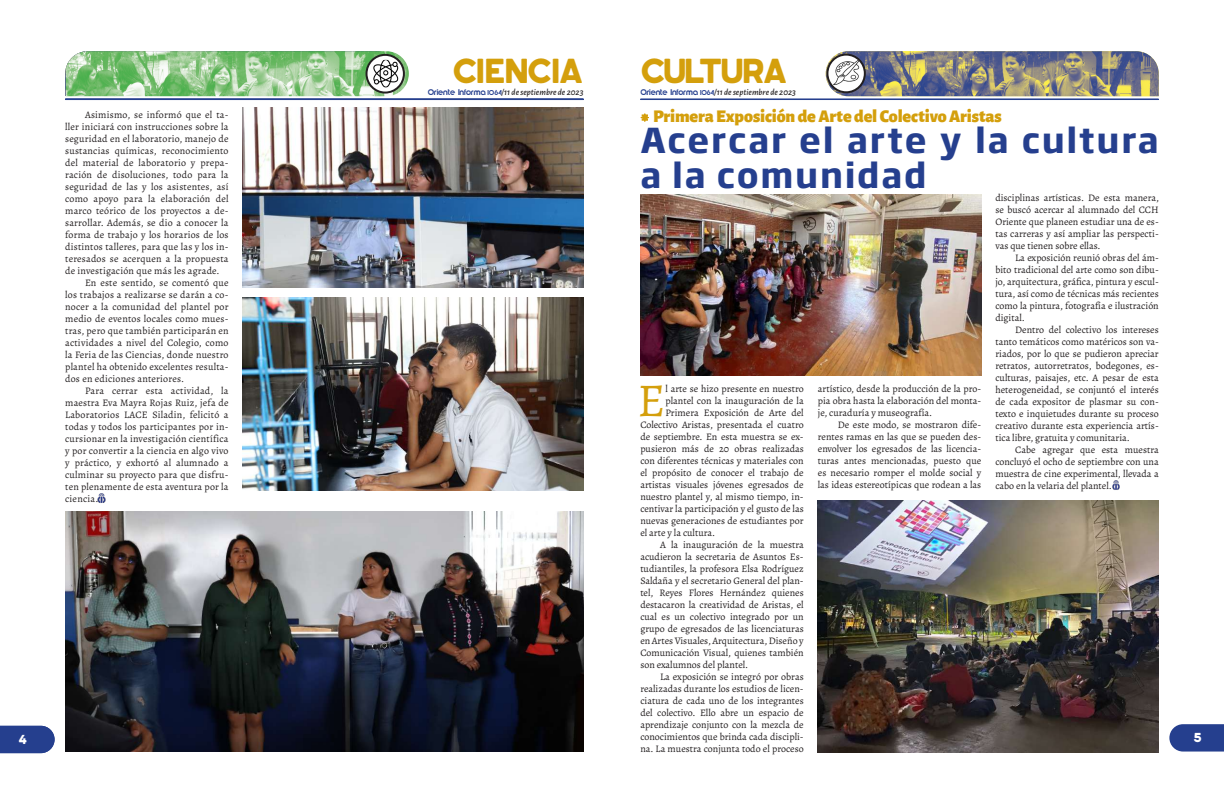
<style>
.page{position:relative;width:1224px;height:792px;background:#fff}
.page>*{position:absolute;margin:0;border:0;box-sizing:border-box;transform-origin:0 0}
.t1{font:47.2px "Alegreya";color:#d49f0c}
.t2{font:36px "Geovano Sans";letter-spacing:-.04em;color:#d49f0c}
.t3{font:36px "Geovano Sans";letter-spacing:-.06em;color:#d49f0c}
.t4{font:700 34px/35px "Soho Gothic Pro";letter-spacing:.05em;color:#253f8e}
.t5{font:900 18px "Alegreya Sans";letter-spacing:-.01em;color:#d49f0c}
.t6{font:700 13px "Armavir 01";color:#fff}
.t7{font:10px/12px "Alegreya";color:#231f20;text-align:justify}
.t8{font:10px "Alegreya";letter-spacing:.02em;color:#231f20}
.t9{font:italic 500 9px "Alegreya Sans";color:#231f20}
.t10{font:7px "Brandish";letter-spacing:-.03em;color:#253f8e}
.s1{font-family:"Brandish";font-weight:400;font-style:normal;font-size:6px;color:#253f8e}
</style>
<div class="page">
<svg style="left:1169px;top:724px;width:55px;height:28px;background:#374e97"></svg>
<svg style="left:640px;top:71px;width:519px;height:29px"></svg>
<img style="left:826px;top:51px;width:333px;height:45px">
<img style="left:829px;top:56px;width:35px;height:35px">
<div style="left:826px;top:54px;width:40px;height:39px;border:2px solid #231f20;border-radius:50%"></div>
<svg style="left:0;top:726px;width:55px;height:27px"></svg>
<svg style="left:65px;top:68px;width:519px;height:32px"></svg>
<img style="left:66px;top:51px;width:343px;height:45px">
<svg style="left:367px;top:55px;width:37px;height:38px"></svg>
<img style="left:367px;top:60px;width:37px;height:28px">
<div style="left:366px;top:54px;width:39px;height:40px;border:2px solid #231f20;border-radius:50%"></div>
<svg style="left:98px;top:493px;width:7px;height:10px"></svg>
<img style="left:243px;top:297px;width:341px;height:193px">
<img style="left:243px;top:108px;width:341px;height:179px">
<img style="left:65px;top:511px;width:519px;height:241px">
<img style="left:640px;top:194px;width:341px;height:181px">
<img style="left:818px;top:500px;width:341px;height:252px">
<svg style="left:640px;top:113px;width:9px;height:9px"></svg>
<svg style="left:1112px;top:480px;width:7px;height:10px"></svg>
<h2 class="t3" style="left:640px;top:50px;width:149px">CULTURA</h2>
<p class="t9" style="left:700px;top:86px;width:97px"><span class="s1">1064</span>/11 de septiembre de 2023</p>
<h2 class="t2" style="left:452px;top:50px;width:133px">CIENCIA</h2>
<p class="t9" style="left:488px;top:86px;width:97px"><span class="s1">1064</span>/11 de septiembre de 2023</p>
<p class="t10" style="left:640px;top:87px;width:60px">Oriente Informa</p>
<p class="t10" style="left:428px;top:87px;width:60px">Oriente Informa</p>
<h3 class="t5" style="left:653px;top:102px;width:350px">Primera Exposición de Arte del Colectivo Aristas</h3>
<p class="t8" style="left:85px;top:108px;width:145px">Asimismo, se informó que el ta-</p>
<p class="t8" style="left:65px;top:120px;width:165px">ller iniciará con instrucciones sobre la</p>
<p class="t8" style="left:65px;top:132px;width:165px">seguridad en el laboratorio, manejo de</p>
<p class="t8" style="left:65px;top:144px;width:165px">sustancias químicas, reconocimiento</p>
<p class="t8" style="left:65px;top:156px;width:165px">del material de laboratorio y prepa-</p>
<p class="t8" style="left:65px;top:168px;width:165px">ración de disoluciones, todo para la</p>
<p class="t8" style="left:65px;top:180px;width:165px">seguridad de las y los asistentes, así</p>
<p class="t8" style="left:65px;top:192px;width:165px">como apoyo para la elaboración del</p>
<p class="t8" style="left:65px;top:204px;width:165px">marco teórico de los proyectos a de-</p>
<p class="t8" style="left:65px;top:216px;width:165px">sarrollar. Además, se dio a conocer la</p>
<p class="t8" style="left:65px;top:228px;width:165px">forma de trabajo y los horarios de los</p>
<p class="t8" style="left:65px;top:240px;width:165px">distintos talleres, para que las y los in-</p>
<p class="t8" style="left:65px;top:252px;width:165px">teresados se acerquen a la propuesta</p>
<p class="t8" style="left:65px;top:264px;width:156px">de investigación que más les agrade.</p>
<p class="t8" style="left:85px;top:276px;width:145px">En este sentido, se comentó que</p>
<p class="t8" style="left:65px;top:288px;width:165px">los trabajos a realizarse se darán a co-</p>
<p class="t8" style="left:65px;top:300px;width:165px">nocer a la comunidad del plantel por</p>
<p class="t8" style="left:65px;top:312px;width:165px">medio de eventos locales como mues-</p>
<p class="t8" style="left:65px;top:324px;width:165px">tras, pero que también participarán en</p>
<p class="t8" style="left:65px;top:336px;width:165px">actividades a nivel del Colegio, como</p>
<p class="t8" style="left:65px;top:348px;width:165px">la Feria de las Ciencias, donde nuestro</p>
<p class="t8" style="left:65px;top:360px;width:165px">plantel ha obtenido excelentes resulta-</p>
<p class="t8" style="left:65px;top:372px;width:120px">dos en ediciones anteriores.</p>
<p class="t8" style="left:85px;top:384px;width:145px">Para cerrar esta actividad, la</p>
<p class="t8" style="left:65px;top:396px;width:165px">maestra Eva Mayra Rojas Ruiz, jefa de</p>
<p class="t8" style="left:65px;top:408px;width:165px">Laboratorios LACE Siladin, felicitó a</p>
<p class="t8" style="left:65px;top:420px;width:165px">todas y todos los participantes por in-</p>
<p class="t8" style="left:65px;top:432px;width:165px">cursionar en la investigación científica</p>
<p class="t8" style="left:65px;top:444px;width:165px">y por convertir a la ciencia en algo vivo</p>
<p class="t8" style="left:65px;top:456px;width:165px">y práctico, y exhortó al alumnado a</p>
<p class="t8" style="left:65px;top:468px;width:165px">culminar su proyecto para que disfru-</p>
<p class="t8" style="left:65px;top:480px;width:165px">ten plenamente de esta aventura por la</p>
<p class="t8" style="left:65px;top:492px;width:35px">ciencia.</p>
<h3 class="t4" style="left:640px;top:121px;width:520px">Acercar el arte y la cultura a la comunidad</h3>
<p class="t7" style="left:995px;top:192px;width:165px">disciplinas artísticas. De esta manera, se buscó acercar al alumnado del CCH Oriente que planeen estudiar una de es&shy;tas carreras y así ampliar las perspecti&shy;vas que tienen sobre ellas.</p>
<p class="t7" style="left:995px;top:252px;width:165px;text-indent:20px">La exposición reunió obras del ám&shy;bito tradicional del arte como son dibu&shy;jo, arquitectura, gráfica, pintura y escul&shy;tura, así como de técnicas más recientes como la pintura, fotografía e ilustración digital.</p>
<p class="t7" style="left:995px;top:324px;width:165px;text-indent:20px">Dentro del colectivo los intereses tanto temáticos como matéricos son va&shy;riados, por lo que se pudieron apreciar retratos, autorretratos, bodegones, es&shy;culturas, paisajes, etc. A pesar de esta heterogeneidad, se conjuntó el interés de cada expositor de plasmar su con&shy;texto e inquietudes durante su proceso creativo durante esta experiencia artís&shy;tica libre, gratuita y comunitaria.</p>
<p class="t7" style="left:995px;top:444px;width:165px;text-indent:20px">Cabe agregar que esta muestra concluyó el ocho de septiembre con una muestra de cine experimental, llevada a cabo en la velaria del plantel.</p>
<h1 class="t1" style="left:638px;top:370px;width:29px">E</h1>
<p class="t7" style="left:666px;top:382px;width:140px">l arte se hizo presente en nuestro</p>
<p class="t7" style="left:818px;top:382px;width:165px">artístico, desde la producción de la pro&shy;pia obra hasta la elaboración del monta&shy;je, curaduría y museografía.</p>
<p class="t7" style="left:818px;top:418px;width:165px;text-indent:20px">De este modo, se mostraron dife&shy;rentes ramas en las que se pueden des&shy;envolver los egresados de las licencia&shy;turas antes mencionadas, puesto que es necesario romper el molde social y las ideas estereotípicas que rodean a las</p>
<p class="t7" style="left:666px;top:394px;width:140px">plantel con la inauguración de la</p>
<p class="t7" style="left:666px;top:406px;width:140px">Primera Exposición de Arte del</p>
<p class="t7" style="left:640px;top:418px;width:165px">Colectivo Aristas, presentada el cuatro</p>
<p class="t7" style="left:640px;top:430px;width:165px">de septiembre. En esta muestra se ex-</p>
<p class="t7" style="left:640px;top:442px;width:165px">pusieron más de 20 obras realizadas</p>
<p class="t7" style="left:640px;top:454px;width:165px">con diferentes técnicas y materiales con</p>
<p class="t7" style="left:640px;top:466px;width:165px">el propósito de conocer el trabajo de</p>
<p class="t7" style="left:640px;top:478px;width:165px">artistas visuales jóvenes egresados de</p>
<p class="t7" style="left:640px;top:490px;width:165px">nuestro plantel y, al mismo tiempo, in-</p>
<p class="t7" style="left:640px;top:502px;width:165px">centivar la participación y el gusto de las</p>
<p class="t7" style="left:640px;top:514px;width:165px">nuevas generaciones de estudiantes por</p>
<p class="t7" style="left:640px;top:526px;width:76px">el arte y la cultura.</p>
<p class="t7" style="left:660px;top:538px;width:145px">A la inauguración de la muestra</p>
<p class="t7" style="left:640px;top:550px;width:165px">acudieron la secretaria de Asuntos Es-</p>
<p class="t7" style="left:640px;top:562px;width:165px">tudiantiles, la profesora Elsa Rodríguez</p>
<p class="t7" style="left:640px;top:574px;width:165px">Saldaña y el secretario General del plan-</p>
<p class="t7" style="left:640px;top:586px;width:165px">tel, Reyes Flores Hernández quienes</p>
<p class="t7" style="left:640px;top:598px;width:165px">destacaron la creatividad de Aristas, el</p>
<p class="t7" style="left:640px;top:610px;width:165px">cual es un colectivo integrado por un</p>
<p class="t7" style="left:640px;top:622px;width:165px">grupo de egresados de las licenciaturas</p>
<p class="t7" style="left:640px;top:634px;width:165px">en Artes Visuales, Arquitectura, Diseño y</p>
<p class="t7" style="left:640px;top:646px;width:165px">Comunicación Visual, quienes también</p>
<p class="t7" style="left:640px;top:658px;width:109px">son exalumnos del plantel.</p>
<p class="t7" style="left:660px;top:670px;width:145px">La exposición se integró por obras</p>
<p class="t7" style="left:640px;top:682px;width:165px">realizadas durante los estudios de licen-</p>
<p class="t7" style="left:640px;top:694px;width:165px">ciatura de cada uno de los integrantes</p>
<p class="t7" style="left:640px;top:706px;width:165px">del colectivo. Ello abre un espacio de</p>
<p class="t7" style="left:640px;top:718px;width:165px">aprendizaje conjunto con la mezcla de</p>
<p class="t7" style="left:640px;top:730px;width:165px">conocimientos que brinda cada discipli-</p>
<p class="t7" style="left:640px;top:742px;width:165px">na. La muestra conjunta todo el proceso</p>
<h3 class="t6" style="left:18px;top:732px;width:10px">4</h3>
<h3 class="t6" style="left:1194px;top:730px;width:10px">5</h3>
</div>
